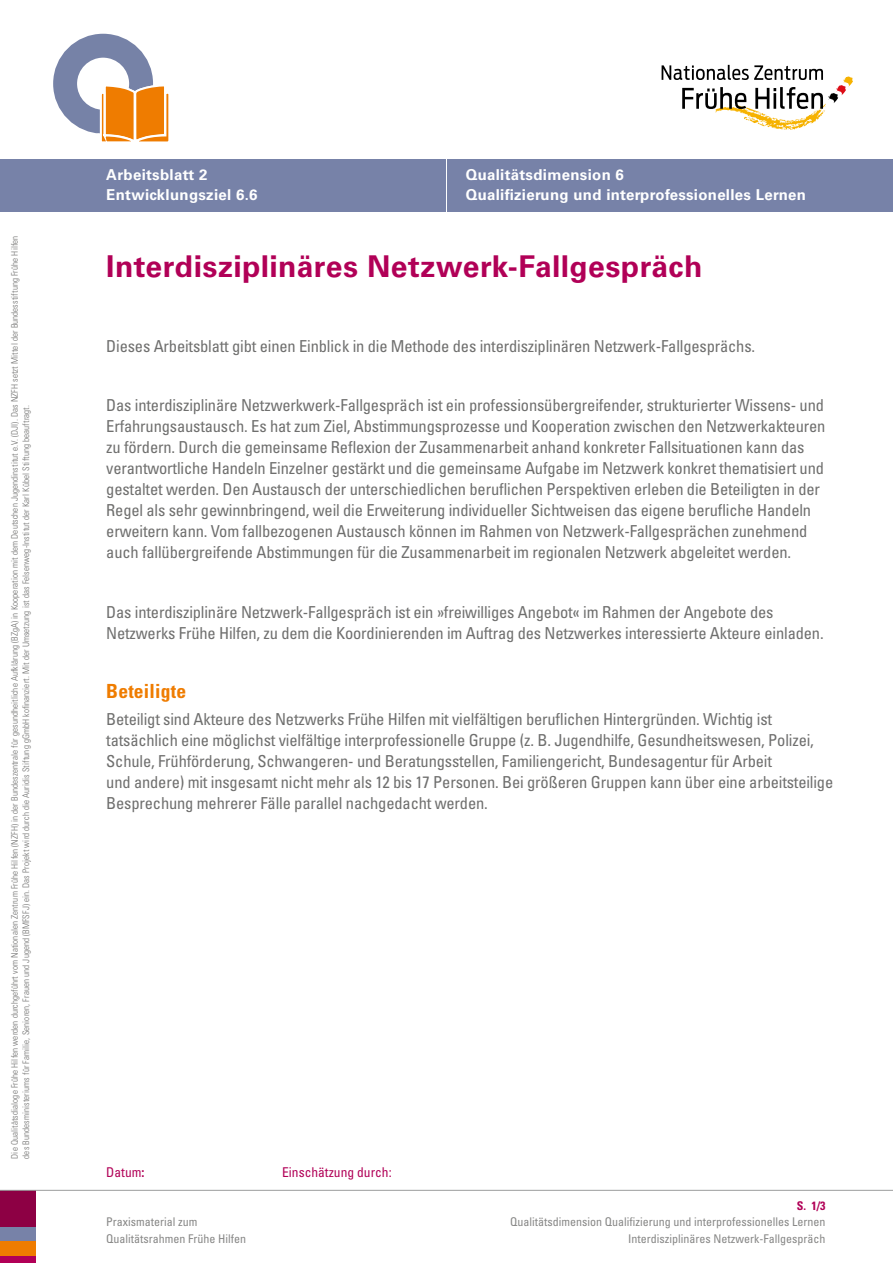
<style>
.page{position:relative;width:893px;height:1263px;background:#fff}
.page>*{position:absolute;margin:0;border:0;box-sizing:border-box;transform-origin:0 0}
.t1{font:700 30px "Univers LT Std";letter-spacing:.015em;color:#b10057}
.t2{font:700 condensed 19.5px "Univers LT Std";letter-spacing:.01em;color:#ef7c00}
.t3{font:condensed 16.5px/21px "Univers LT Std";letter-spacing:-.01em;color:#6f6f6e}
.p_Bold_10_13_weiss{font:700 15px/19.5px "Univers LT Std";letter-spacing:.02em;color:#fff}
.t4{font:condensed 13.5px "Univers LT Std";color:#b10057}
.p_57_Con_8_11_Pt{font:condensed 12px/16.5px "Univers LT Std";color:#878786;text-align:right}
.t5{font:700 condensed 12px "Univers LT Std";color:#b10057}
.t6{font:300 condensed 9px/11.2px "Univers LT Std";letter-spacing:.01em;color:#6f6f6e}
.s1{font-weight:700}
</style>
<div class="page">
<div style="left:0;top:1255px;width:35px;height:8px;background:#b10057"></div>
<div style="left:0;top:1191px;width:35px;height:36px;background:#8d0044"></div>
<div style="left:0;top:1227px;width:35px;height:14px;background:#7782a8"></div>
<div style="left:0;top:1241px;width:35px;height:14px;background:#ef7c00"></div>
<div style="left:0;top:159px;width:893px;height:53px;background:#7782a8"></div>
<hr style="left:446px;top:147px;width:1px;height:74px;background:#fff">
<hr style="left:0;top:1190px;width:893px;height:1px;background:#9c9d9d">
<div style="left:53px;top:34px;width:100px;height:100px;border:24px solid #7682a7;border-radius:50%"></div>
<svg style="left:98px;top:77px;width:71px;height:65px"></svg>
<svg style="left:662px;top:65px;width:191px;height:65px"></svg>
<p class="t6" style="left:9px;top:1158px;width:924px;rotate:-90deg">Die Qualitätsdialoge Frühe Hilfen werden durchgeführt vom Nationalen Zentrum Frühe Hilfen (NZFH) in der Bundeszentrale für gesundheitliche Aufklärung (BZgA) in Kooperation mit dem Deutschen Jugendinstitut e.V. (DJI). Das NZFH setzt Mittel der Bundesstiftung Frühe Hilfen des Bundesministeriums für Familie, Senioren, Frauen und Jugend (BMFSFJ) ein. Das Projekt wird durch die Auridis Stiftung gGmbH kofinanziert. Mit der Umsetzung ist das Felsenweg-Institut der Karl Kübel Stiftung beauftragt.</p>
<p class="p_Bold_10_13_weiss" style="left:106px;top:165px;width:153px">Arbeitsblatt 2<br>Entwicklungsziel 6.6</p>
<p class="p_Bold_10_13_weiss" style="left:466px;top:165px;width:160px">Qualitätsdimension 6</p>
<p class="p_Bold_10_13_weiss" style="left:466px;top:185px;width:342px">Qualifizierung und interprofessionelles Lernen</p>
<h1 class="t1" style="left:106px;top:249px;width:598px">Interdisziplinäres Netzwerk-Fallgespräch</h1>
<p class="t3" style="left:106px;top:336px;width:650px">Dieses Arbeitsblatt gibt einen Einblick in die Methode des interdisziplinären Netzwerk-Fallgesprächs.</p>
<p class="t3" style="left:106px;top:395px;width:721px">Das interdisziplinäre Netzwerkwerk-Fallgespräch ist ein professionsübergreifender, strukturierter Wissens- und Erfahrungsaustausch. Es hat zum Ziel, Abstimmungsprozesse und Kooperation zwischen den Netzwerkakteuren zu fördern. Durch die gemeinsame Reflexion der Zusammenarbeit anhand konkreter Fallsituationen kann das verantwortliche Handeln Einzelner gestärkt und die gemeinsame Aufgabe im Netzwerk konkret thematisiert und gestaltet werden. Den Austausch der unterschiedlichen beruflichen Perspektiven erleben die Beteiligten in der Regel als sehr gewinnbringend, weil die Erweiterung individueller Sichtweisen das eigene berufliche Handeln erweitern kann. Vom fallbezogenen Austausch können im Rahmen von Netzwerk-Fallgesprächen zunehmend auch fallübergreifende Abstimmungen für die Zusammenarbeit im regionalen Netzwerk abgeleitet werden.</p>
<p class="t3" style="left:106px;top:601px;width:719px">Das interdisziplinäre Netzwerk-Fallgespräch ist ein »freiwilliges Angebot« im Rahmen der Angebote des<br>Netzwerks Frühe Hilfen, zu dem die Koordinierenden im Auftrag des Netzwerkes interessierte Akteure einladen.</p>
<h2 class="t2" style="left:106px;top:679px;width:81px">Beteiligte</h2>
<p class="t3" style="left:106px;top:709px;width:728px">Beteiligt sind Akteure des Netzwerks Frühe Hilfen mit vielfältigen beruflichen Hintergründen. Wichtig ist tatsächlich eine möglichst vielfältige interprofessionelle Gruppe (z. B. Jugendhilfe, Gesundheitswesen, Polizei, Schule, Frühförderung, Schwangeren- und Beratungsstellen, Familiengericht, Bundesagentur für Arbeit<br>und andere) mit insgesamt nicht mehr als 12 bis 17 Personen. Bei größeren Gruppen kann über eine arbeitsteilige Besprechung mehrerer Fälle parallel nachgedacht werden.</p>
<p class="t4" style="left:106px;top:1163px;width:40px">Datum<span class="s1">:</span></p>
<p class="t4" style="left:282px;top:1163px;width:111px">Einschätzung durch:</p>
<p class="p_57_Con_8_11_Pt" style="left:106px;top:1213px;width:141px;text-align:left">Praxismaterial zum<br>Qualitätsrahmen Frühe Hilfen</p>
<p class="t5" style="left:797px;top:1198px;width:30px">S. 1/3</p>
<p class="p_57_Con_8_11_Pt" style="left:510px;top:1213px;width:317px">Qualitätsdimension Qualifizierung und interprofessionelles Lernen<br>Interdisziplinäres Netzwerk-Fallgespräch</p>
</div>
